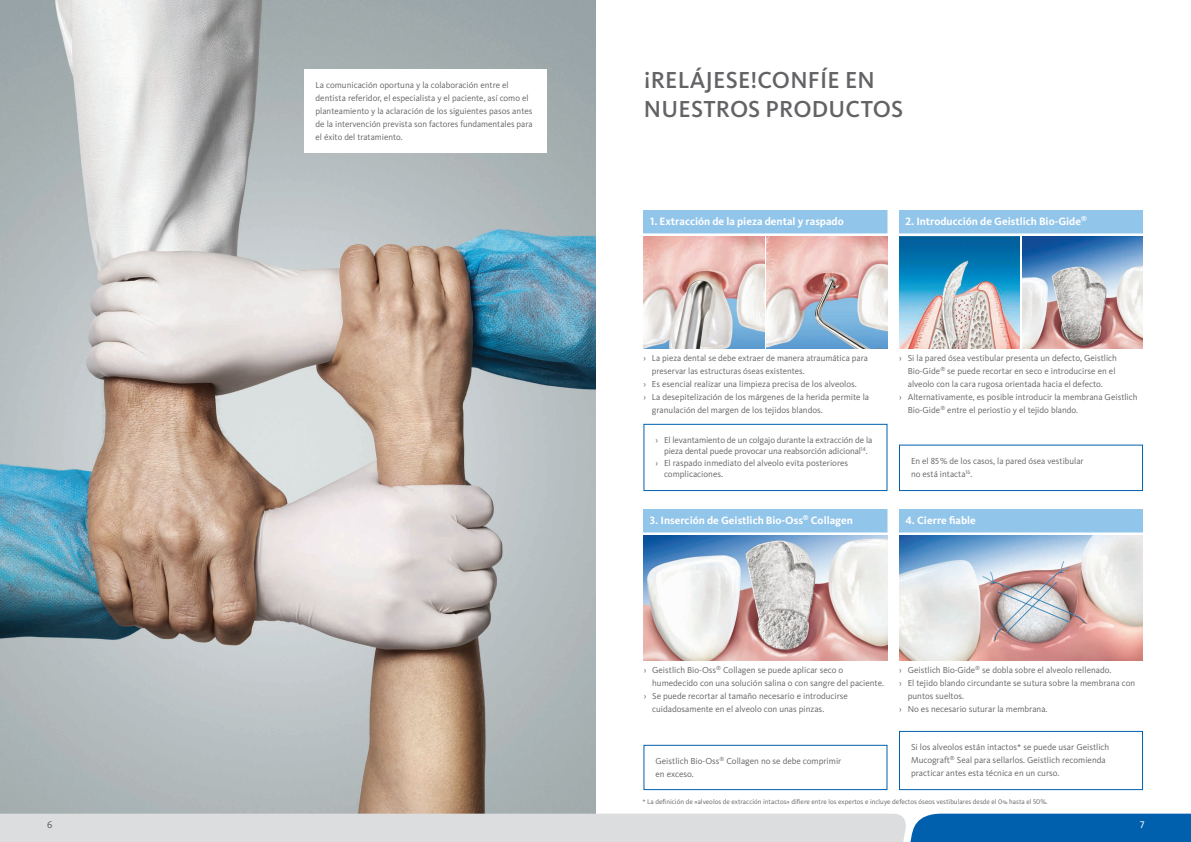
<style>
.page{position:relative;width:1191px;height:842px;background:#fff}
.page>*{position:absolute;margin:0;border:0;box-sizing:border-box;transform-origin:0 0}
.t1{font:500 24px/29px "Kievit Pro";letter-spacing:.01em;color:#636366}
.t2{font:700 11px "Kievit OT";color:#fff}
.t3{font:10px "Kievit OT";color:#636366}
.t4{font:10px "Kievit OT";color:#fff}
.t5{font:9px/13px "Kievit OT";color:#636366}
.t6{font:7px "Kievit OT";color:#636366}
</style>
<div class="page">
<img style="left:0;top:0;width:595px;height:814px">
<div style="left:304px;top:69px;width:243px;height:84px;background:#fff"></div>
<div style="left:643px;top:424px;width:244px;height:67px;border:1px solid #0160ae"></div>
<div style="left:644px;top:211px;width:243px;height:22px;background:#92c5ea"></div>
<div style="left:643px;top:210px;width:244px;height:23px;border:1px solid #92c5ea"></div>
<div style="left:899px;top:445px;width:243px;height:46px;border:1px solid #0160ae"></div>
<div style="left:899px;top:211px;width:243px;height:22px;background:#92c5ea"></div>
<div style="left:899px;top:210px;width:243px;height:23px;border:1px solid #92c5ea"></div>
<div style="left:643px;top:745px;width:244px;height:45px;border:1px solid #0160ae"></div>
<img style="left:643px;top:535px;width:244px;height:125px">
<div style="left:644px;top:510px;width:243px;height:22px;background:#92c5ea"></div>
<div style="left:643px;top:509px;width:244px;height:23px;border:1px solid #92c5ea"></div>
<img style="left:899px;top:535px;width:243px;height:125px">
<div style="left:899px;top:510px;width:243px;height:22px;background:#92c5ea"></div>
<div style="left:899px;top:509px;width:243px;height:23px;border:1px solid #92c5ea"></div>
<div style="left:899px;top:731px;width:243px;height:59px;border:1px solid #0160ae"></div>
<img style="left:767px;top:236px;width:120px;height:112px">
<img style="left:643px;top:236px;width:121px;height:112px">
<img style="left:1022px;top:236px;width:120px;height:112px">
<img style="left:899px;top:236px;width:120px;height:112px">
<svg style="left:0;top:814px;width:1191px;height:28px;background:#a9c0d3"></svg>
<p class="t5" style="left:315px;top:78px;width:219px">La comunicación oportuna y la colaboración entre el dentista referidor, el especialista y el paciente, así como el planteamiento y la aclaración de los siguientes pasos antes de la intervención prevista son factores fundamentales para el éxito del tratamiento.</p>
<h1 class="t1" style="left:643px;top:65px;width:261px">¡RELÁJESE!CONFÍE EN<br>NUESTROS PRODUCTOS</h1>
<p class="t2" style="left:650px;top:215px;width:195px">1. Extracción de la pieza dental y raspado</p>
<p class="t2" style="left:905px;top:215px;width:183px">2. Introducción de Geistlich Bio-Gide<sup>®</sup></p>
<p class="t5" style="left:643px;top:351px;width:226px">› La pieza dental se debe extraer de manera atraumática para</p>
<p class="t5" style="left:652px;top:364px;width:154px">preservar las estructuras óseas existentes.</p>
<p class="t5" style="left:643px;top:377px;width:215px">› Es esencial realizar una limpieza precisa de los alveolos.</p>
<p class="t5" style="left:643px;top:390px;width:227px">› La desepitelización de los márgenes de la herida permite la</p>
<p class="t5" style="left:652px;top:403px;width:172px">granulación del margen de los tejidos blandos.</p>
<p class="t5" style="left:655px;top:433px;width:218px">› El levantamiento de un colgajo durante la extracción de la</p>
<p class="t5" style="left:664px;top:445px;width:205px">pieza dental puede provocar una reabsorción adicional<sup>14</sup>.</p>
<p class="t5" style="left:655px;top:456px;width:194px">› El raspado inmediato del alveolo evita posteriores</p>
<p class="t5" style="left:664px;top:468px;width:61px">complicaciones.</p>
<p class="t2" style="left:650px;top:514px;width:205px">3. Inserción de Geistlich Bio-Oss<sup>®</sup> Collagen</p>
<p class="t5" style="left:899px;top:351px;width:219px">› Si la pared ósea vestibular presenta un defecto, Geistlich</p>
<p class="t5" style="left:907px;top:364px;width:209px">Bio‑Gide<sup>®</sup> se puede recortar en seco e introducirse en el</p>
<p class="t5" style="left:907px;top:377px;width:197px">alveolo con la cara rugosa orientada hacia el defecto.</p>
<p class="t5" style="left:899px;top:390px;width:240px">› Alternativamente, es posible introducir la membrana Geistlich</p>
<p class="t5" style="left:907px;top:403px;width:172px">Bio-Gide<sup>®</sup> entre el periostio y el tejido blando.</p>
<p class="t5" style="left:911px;top:454px;width:174px">En el 85% de los casos, la pared ósea vestibular no está intacta<sup>16</sup>.</p>
<p class="t2" style="left:905px;top:514px;width:72px">4. Cierre fiable</p>
<p class="t5" style="left:643px;top:663px;width:201px">› Geistlich Bio-Oss<sup>®</sup> Collagen se puede aplicar seco o</p>
<p class="t5" style="left:652px;top:676px;width:233px">humedecido con una solución salina o con sangre del paciente.</p>
<p class="t5" style="left:643px;top:689px;width:206px">› Se puede recortar al tamaño necesario e introducirse</p>
<p class="t5" style="left:652px;top:702px;width:174px">cuidadosamente en el alveolo con unas pinzas.</p>
<p class="t5" style="left:655px;top:754px;width:187px">Geistlich Bio-Oss<sup>®</sup> Collagen no se debe comprimir en exceso.</p>
<p class="t5" style="left:899px;top:663px;width:214px">› Geistlich Bio-Gide<sup>®</sup> se dobla sobre el alveolo rellenado.</p>
<p class="t5" style="left:899px;top:676px;width:237px">› El tejido blando circundante se sutura sobre la membrana con</p>
<p class="t5" style="left:907px;top:689px;width:58px">puntos sueltos.</p>
<p class="t5" style="left:899px;top:702px;width:150px">› No es necesario suturar la membrana.</p>
<p class="t5" style="left:911px;top:740px;width:200px">Si los alveolos están intactos* se puede usar Geistlich<br>Mucograft<sup>®</sup> Seal para sellarlos. Geistlich recomienda practicar antes esta técnica en un curso.</p>
<p class="t6" style="left:642px;top:797px;width:407px">* La definición de «alveolos de extracción intactos» difiere entre los expertos e incluye defectos óseos vestibulares desde el 0% hasta el 50%.</p>
<p class="t3" style="left:47px;top:819px;width:7px">6</p>
<p class="t4" style="left:1140px;top:819px;width:6px">7</p>
</div>
